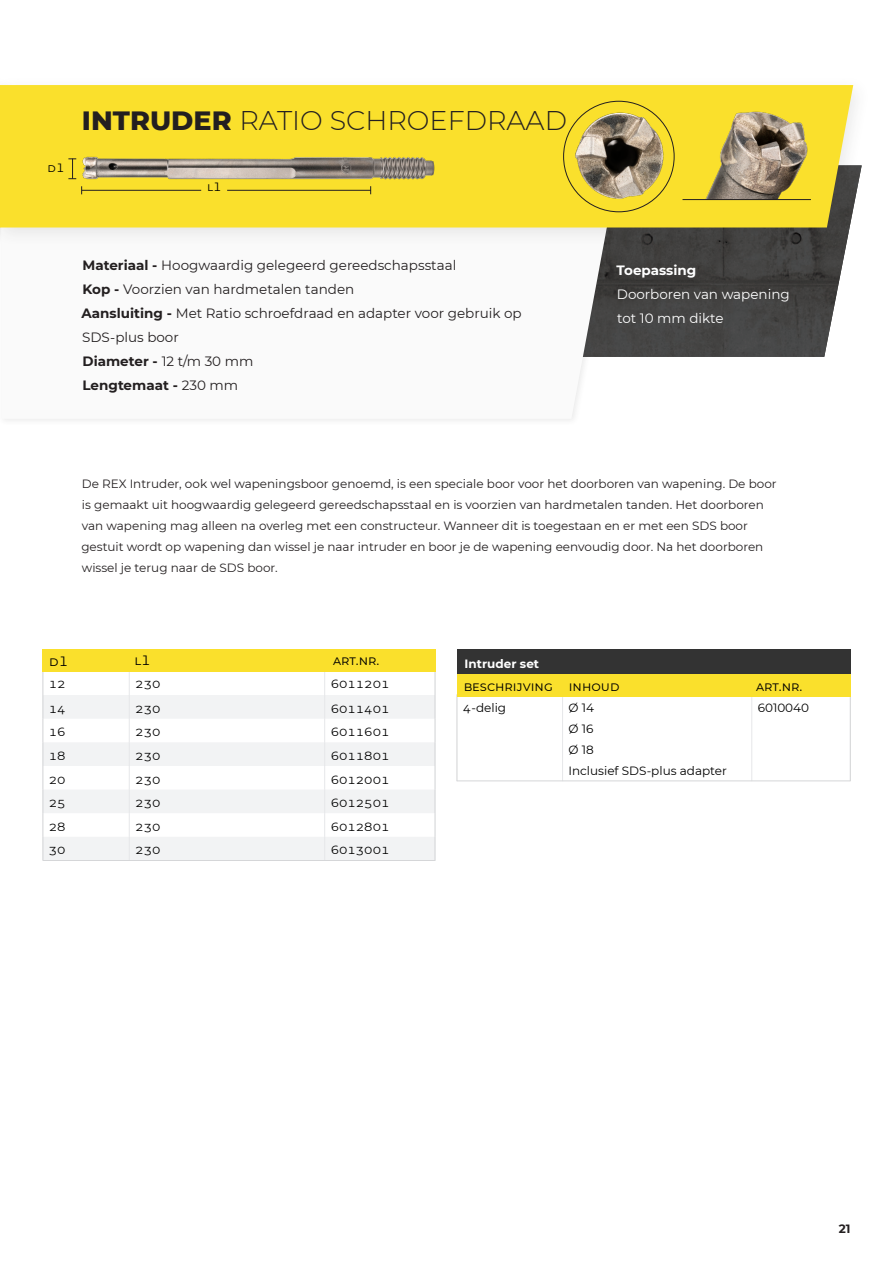
<style>
.page{position:relative;width:893px;height:1263px;background:#fff}
.page>*{position:absolute;margin:0;border:0;box-sizing:border-box;transform-origin:0 0}
.t1{font:300 27px "Montserrat";color:#231f20}
.C1_8pt_black{font:13.5px "Montserrat";color:#231f20}
.t2{font:13.5px "Montserrat";color:#000}
.C1_8pt_black-2{font:700 13.5px "Montserrat";color:#231f20}
.C1_8pt_black-3{font:13.5px "Montserrat";color:#fff}
.C1_8pt_black-4{font:700 13.5px "Montserrat";color:#fff}
.C1_8pt_black-5{font:12px/21px "Montserrat";color:#231f20}
.C1_8pt_black-6{font:12px "Montserrat";color:#000}
.C1_8pt_black-7{font:700 12px "Montserrat";color:#fff}
.t3{font:700 12px "Montserrat";color:#231f20}
.s1{font-weight:800}
.s2{font-weight:700}
.s3{font-weight:400}
</style>
<div class="page">
<img style="left:624px;top:247px;width:222px;height:110px">
<div style="left:0;top:171px;width:624px;height:256px;background:#333;opacity:.1"></div>
<svg style="left:1px;top:247px;width:616px;height:172px"></svg>
<div style="left:0;top:74px;width:872px;height:173px;background:#333;opacity:.1"></div>
<div style="left:0;top:85px;width:853px;height:142px;background:#fae02c"></div>
<img style="left:71px;top:154px;width:375px;height:27px">
<svg style="left:68px;top:159px;width:8px;height:20px"></svg>
<hr style="left:82px;top:190px;width:119px;height:1px;background:#231f20">
<hr style="left:227px;top:190px;width:144px;height:1px;background:#231f20">
<img style="left:531px;top:97px;width:177px;height:118px">
<img style="left:687px;top:101px;width:148px;height:99px">
<hr style="left:682px;top:199px;width:129px;height:1px;background:#231f20">
<svg style="left:44px;top:695px;width:391px;height:165px;fill:#f2f3f4"></svg>
<svg style="left:43px;top:671px;width:1px;height:189px"></svg>
<svg style="left:435px;top:671px;width:1px;height:189px"></svg>
<svg style="left:129px;top:671px;width:1px;height:189px"></svg>
<svg style="left:324px;top:671px;width:1px;height:189px"></svg>
<div style="left:43px;top:649px;width:393px;height:22px;background:#fae02c"></div>
<hr style="left:43px;top:860px;width:392px;height:1px;background:#d5d6d8">
<svg style="left:458px;top:696px;width:392px;height:85px"></svg>
<hr style="left:457px;top:695px;width:1px;height:86px;background:#d1d2d4">
<hr style="left:850px;top:695px;width:1px;height:86px;background:#d1d2d4">
<hr style="left:562px;top:695px;width:1px;height:86px;background:#e6e7e9">
<hr style="left:751px;top:695px;width:1px;height:86px;background:#e6e7e9">
<hr style="left:457px;top:781px;width:393px;height:1px;background:#d5d6d8">
<div style="left:457px;top:674px;width:393px;height:22px;background:#fae02c"></div>
<div style="left:457px;top:649px;width:393px;height:25px;background:#333"></div>
<p class="C1_8pt_black-6" style="left:48px;top:160px;width:18px">d1</p>
<p class="t1" style="left:82px;top:102px;width:486px"><span class="s1">INTRUDER</span> RATIO SCHROEFDRAAD</p>
<p class="C1_8pt_black-6" style="left:207px;top:178px;width:16px">l1</p>
<p class="C1_8pt_black" style="left:83px;top:256px;width:375px"><span class="s2">Materiaal -</span> Hoogwaardig gelegeerd gereedschapsstaal</p>
<p class="C1_8pt_black" style="left:83px;top:280px;width:273px"><span class="s2">Kop -</span> Voorzien van hardmetalen tanden</p>
<p class="C1_8pt_black" style="left:82px;top:304px;width:442px"><span class="s2">Aansluiting -</span> Met Ratio schroefdraad en adapter voor gebruik op</p>
<p class="C1_8pt_black" style="left:82px;top:328px;width:98px">SDS-plus boor</p>
<p class="C1_8pt_black-2" style="left:83px;top:351px;width:172px">Diameter - <span class="s3">12 t/m 30 mm</span></p>
<p class="C1_8pt_black-2" style="left:83px;top:375px;width:157px">Lengtemaat - <span class="s3">230 mm</span></p>
<p class="C1_8pt_black-4" style="left:617px;top:261px;width:81px">Toepassing</p>
<p class="C1_8pt_black-3" style="left:617px;top:285px;width:174px">Doorboren van wapening</p>
<p class="C1_8pt_black-3" style="left:617px;top:309px;width:108px">tot 10 mm dikte</p>
<p class="C1_8pt_black-5" style="left:81px;top:473px;width:697px">De REX Intruder, ook wel wapeningsboor genoemd, is een speciale boor voor het doorboren van wapening. De boor is gemaakt uit hoogwaardig gelegeerd gereedschapsstaal en is voorzien van hardmetalen tanden. Het doorboren van wapening mag alleen na overleg met een constructeur. Wanneer dit is toegestaan en er met een SDS boor gestuit wordt op wapening dan wissel je naar intruder en boor je de wapening eenvoudig door. Na het doorboren wissel je terug naar de SDS boor.</p>
<p class="t2" style="left:49px;top:651px;width:20px">D1</p>
<p class="t2" style="left:134px;top:651px;width:18px">l1</p>
<p class="t2" style="left:333px;top:651px;width:48px">Art.nr.</p>
<p class="C1_8pt_black-6" style="left:49px;top:675px;width:18px">12</p>
<p class="C1_8pt_black-6" style="left:135px;top:675px;width:27px">230</p>
<p class="C1_8pt_black-6" style="left:331px;top:675px;width:60px">6011201</p>
<p class="C1_8pt_black-6" style="left:49px;top:700px;width:18px">14</p>
<p class="C1_8pt_black-6" style="left:135px;top:700px;width:27px">230</p>
<p class="C1_8pt_black-6" style="left:331px;top:700px;width:60px">6011401</p>
<p class="C1_8pt_black-6" style="left:49px;top:724px;width:18px">16</p>
<p class="C1_8pt_black-6" style="left:135px;top:724px;width:27px">230</p>
<p class="C1_8pt_black-6" style="left:331px;top:724px;width:60px">6011601</p>
<p class="C1_8pt_black-6" style="left:49px;top:747px;width:18px">18</p>
<p class="C1_8pt_black-6" style="left:135px;top:747px;width:27px">230</p>
<p class="C1_8pt_black-6" style="left:331px;top:747px;width:60px">6011801</p>
<p class="C1_8pt_black-6" style="left:49px;top:771px;width:18px">20</p>
<p class="C1_8pt_black-6" style="left:135px;top:771px;width:27px">230</p>
<p class="C1_8pt_black-6" style="left:331px;top:771px;width:60px">6012001</p>
<p class="C1_8pt_black-6" style="left:49px;top:795px;width:18px">25</p>
<p class="C1_8pt_black-6" style="left:135px;top:795px;width:27px">230</p>
<p class="C1_8pt_black-6" style="left:331px;top:795px;width:60px">6012501</p>
<p class="C1_8pt_black-6" style="left:49px;top:818px;width:18px">28</p>
<p class="C1_8pt_black-6" style="left:135px;top:818px;width:27px">230</p>
<p class="C1_8pt_black-6" style="left:331px;top:818px;width:60px">6012801</p>
<p class="C1_8pt_black-6" style="left:49px;top:842px;width:18px">30</p>
<p class="C1_8pt_black-6" style="left:135px;top:842px;width:27px">230</p>
<p class="C1_8pt_black-6" style="left:331px;top:842px;width:60px">6013001</p>
<p class="C1_8pt_black-7" style="left:465px;top:655px;width:76px">Intruder set</p>
<p class="t2" style="left:464px;top:677px;width:91px">Beschrijvi ng</p>
<p class="t2" style="left:569px;top:677px;width:14px">INHOUD</p>
<p class="t2" style="left:756px;top:677px;width:48px">Art.nr.</p>
<p class="C1_8pt_black-6" style="left:463px;top:700px;width:45px">4-delig</p>
<p class="C1_8pt_black-6" style="left:569px;top:700px;width:27px">Ø 14</p>
<p class="C1_8pt_black-6" style="left:569px;top:721px;width:26px">Ø 16</p>
<p class="C1_8pt_black-6" style="left:569px;top:742px;width:27px">Ø 18</p>
<p class="C1_8pt_black-6" style="left:569px;top:763px;width:160px">Inclusief SDS-plus adapter</p>
<p class="C1_8pt_black-6" style="left:758px;top:700px;width:53px">6010040</p>
<p class="t3" style="left:839px;top:1220px;width:13px">21</p>
</div>
